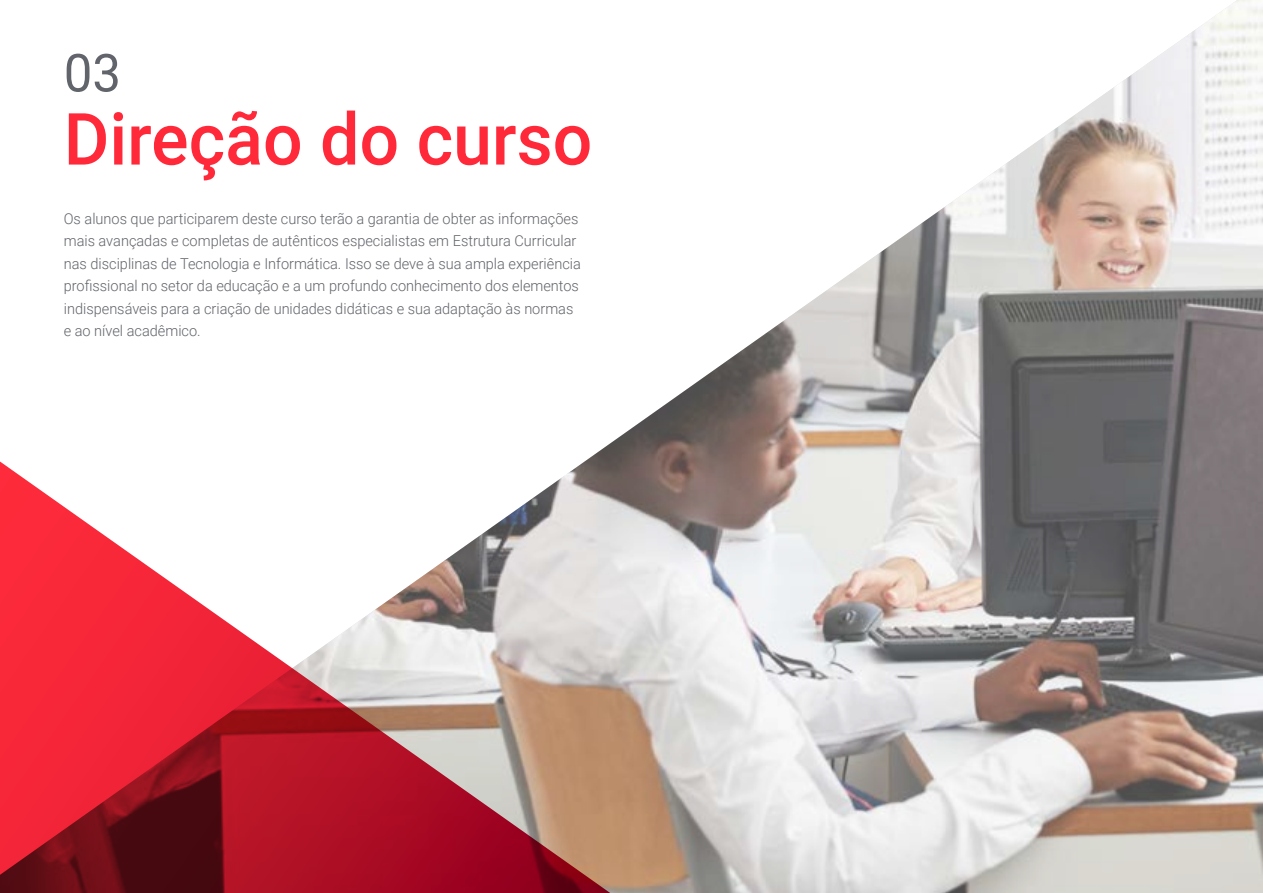
<style>
.page{position:relative;width:1263px;height:893px;background:#fff}
.page>*{position:absolute;margin:0;border:0;box-sizing:border-box;transform-origin:0 0}
.t1{font:500 72px "Roboto";color:#ff293a}
.t2{font:52.5px "Roboto";color:#61646a}
.t3{font:300 15px/22.5px "Roboto";color:#61646a}
</style>
<div class="page">
<img style="left:606px;top:0;width:657px;height:893px">
<svg style="left:0;top:446px;width:640px;height:447px"></svg>
<h2 class="t2" style="left:64px;top:36px;width:59px">03</h2>
<h1 class="t1" style="left:64px;top:89px;width:530px">Direção do curso</h1>
<p class="t3" style="left:64px;top:207px;width:519px">Os alunos que participarem deste curso terão a garantia de obter as informações mais avançadas e completas de autênticos especialistas em Estrutura Curricular nas disciplinas de Tecnologia e Informática. Isso se deve à sua ampla experiência profissional no setor da educação e a um profundo conhecimento dos elementos indispensáveis para a criação de unidades didáticas e sua adaptação às normas e ao nível acadêmico.</p>
</div>
